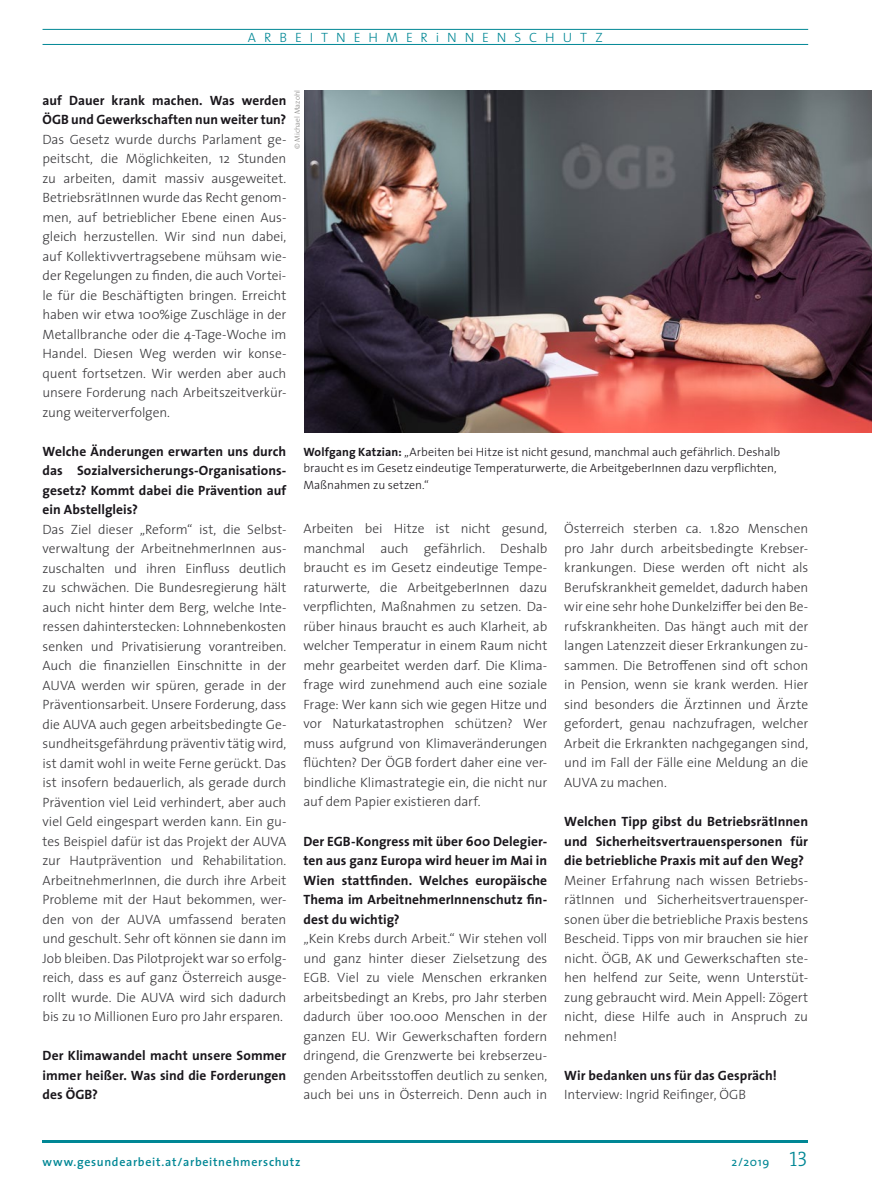
<style>
.page{position:relative;width:872px;height:1191px;background:#fff}
.page>*{position:absolute;margin:0;border:0;box-sizing:border-box;transform-origin:0 0}
.t1{font:300 13.5px/19.5px "The Sans";letter-spacing:-.01em;color:#38373a;text-align:justify}
.t2{font:700 13.5px/19.5px "The Sans";letter-spacing:.005em;color:#1a171c;text-align:justify}
.t3{font:300 13.5px "The Sans";letter-spacing:.59em;color:#008795}
.t4{font:300 12px/16.5px "The Sans";color:#1a171c}
.t5{font:600 12px "The Sans";letter-spacing:.06em;color:#008795}
.t6{font:12px "The Sans";color:#008795}
.t7{font:300 7.5px "The Sans";color:#888785}
.s1{font-weight:700}
.s2{font-family:"The Serif Light Caps";font-size:21px}
</style>
<div class="page">
<hr style="left:43px;top:1140px;width:765px;height:2px;background:#008795">
<hr style="left:43px;top:29px;width:765px;height:1px;background:#008795">
<hr style="left:43px;top:44px;width:765px;height:1px;background:#008795">
<img style="left:304px;top:90px;width:568px;height:343px">
<p class="t3" style="left:248px;top:26px;width:356px">ARBEITNEHMERiNNENSCHUTZ</p>
<p class="t7" style="left:291px;top:149px;width:61px;rotate:-90deg">© Michael Mazohl</p>
<p class="t2" style="left:43px;top:90px;width:245px">auf Dauer krank machen. Was werden<br>ÖGB und Gewerkschaften nun weiter tun?</p>
<p class="t1" style="left:43px;top:129px;width:245px">Das Gesetz wurde durchs Parlament ge&shy;peitscht, die Möglichkeiten, 12 Stunden zu arbeiten, damit massiv ausgeweitet.<br>BetriebsrätInnen wurde das Recht genom&shy;men, auf betrieblicher Ebene einen Aus&shy;gleich herzustellen. Wir sind nun dabei, auf Kollektivvertragsebene mühsam wie&shy;der Regelungen zu finden, die auch Vortei&shy;le für die Beschäftigten bringen. Erreicht haben wir etwa 100%ige Zuschläge in der Metallbranche oder die 4-Tage-Woche im Handel. Diesen Weg werden wir konse&shy;quent fortsetzen. Wir werden aber auch unsere Forderung nach Arbeitszeitverkür&shy;zung weiterverfolgen.</p>
<p class="t2" style="left:43px;top:441px;width:245px">Welche Änderungen erwarten uns durch das Sozialversicherungs-Organisations&shy;gesetz? Kommt dabei die Prävention auf ein Abstellgleis?</p>
<p class="t1" style="left:43px;top:519px;width:245px">Das Ziel dieser „Reform“ ist, die Selbst&shy;verwaltung der ArbeitnehmerInnen aus&shy;zuschalten und ihren Einfluss deutlich zu schwächen. Die Bundesregierung hält auch nicht hinter dem Berg, welche Inte&shy;ressen dahinterstecken: Lohnnebenkosten senken und Privatisierung vorantreiben.<br>Auch die finanziellen Einschnitte in der AUVA werden wir spüren, gerade in der Präventionsarbeit. Unsere Forderung, dass die AUVA auch gegen arbeitsbedingte Ge&shy;sundheitsgefährdung präventiv tätig wird, ist damit wohl in weite Ferne gerückt. Das ist insofern bedauerlich, als gerade durch Prävention viel Leid verhindert, aber auch viel Geld eingespart werden kann. Ein gu&shy;tes Beispiel dafür ist das Projekt der AUVA zur Hautprävention und Rehabilitation.<br>ArbeitnehmerInnen, die durch ihre Arbeit Probleme mit der Haut bekommen, wer&shy;den von der AUVA umfassend beraten und geschult. Sehr oft können sie dann im Job bleiben. Das Pilotprojekt war so erfolg&shy;reich, dass es auf ganz Österreich ausge&shy;rollt wurde. Die AUVA wird sich dadurch bis zu 10 Millionen Euro pro Jahr ersparen.</p>
<p class="t2" style="left:43px;top:1045px;width:245px">Der Klimawandel macht unsere Sommer immer heißer. Was sind die Forderungen des ÖGB?</p>
<p class="t4" style="left:303px;top:443px;width:478px"><span class="s1">Wolfgang Katzian:</span> „Arbeiten bei Hitze ist nicht gesund, manchmal auch gefährlich. Deshalb braucht es im Gesetz eindeutige Temperaturwerte, die ArbeitgeberInnen dazu verpflichten,<br>Maßnahmen zu setzen.“</p>
<p class="t1" style="left:564px;top:518px;width:245px">Österreich sterben ca. 1.820 Menschen pro Jahr durch arbeitsbedingte Krebser&shy;krankungen. Diese werden oft nicht als Berufskrankheit gemeldet, dadurch haben wir eine sehr hohe Dunkelziffer bei den Be&shy;rufskrankheiten. Das hängt auch mit der langen Latenzzeit dieser Erkrankungen zu&shy;sammen. Die Betroffenen sind oft schon in Pension, wenn sie krank werden. Hier sind besonders die Ärztinnen und Ärzte gefordert, genau nachzufragen, welcher Arbeit die Erkrankten nachgegangen sind, und im Fall der Fälle eine Meldung an die AUVA zu machen.</p>
<p class="t2" style="left:564px;top:811px;width:245px">Welchen Tipp gibst du BetriebsrätInnen und Sicherheitsvertrauenspersonen für die betriebliche Praxis mit auf den Weg?</p>
<p class="t1" style="left:564px;top:870px;width:245px">Meiner Erfahrung nach wissen Betriebs&shy;rätInnen und Sicherheitsvertrauensper&shy;sonen über die betriebliche Praxis bestens Bescheid. Tipps von mir brauchen sie hier nicht. ÖGB, AK und Gewerkschaften ste&shy;hen helfend zur Seite, wenn Unterstüt&shy;zung gebraucht wird. Mein Appell: Zögert nicht, diese Hilfe auch in Anspruch zu nehmen!</p>
<p class="t2" style="left:564px;top:1065px;width:214px">Wir bedanken uns für das Gespräch!</p>
<p class="t1" style="left:564px;top:1084px;width:183px">Interview: Ingrid Reifinger, ÖGB</p>
<p class="t1" style="left:303px;top:519px;width:245px">Arbeiten bei Hitze ist nicht gesund, manchmal auch gefährlich. Deshalb braucht es im Gesetz eindeutige Tempe&shy;raturwerte, die ArbeitgeberInnen dazu verpflichten, Maßnahmen zu setzen. Da&shy;rüber hinaus braucht es auch Klarheit, ab welcher Temperatur in einem Raum nicht mehr gearbeitet werden darf. Die Klima&shy;frage wird zunehmend auch eine soziale Frage: Wer kann sich wie gegen Hitze und vor Naturkatastrophen schützen? Wer muss aufgrund von Klimaveränderungen flüchten? Der ÖGB fordert daher eine ver&shy;bindliche Klimastrategie ein, die nicht nur auf dem Papier existieren darf.</p>
<p class="t2" style="left:303px;top:831px;width:245px">Der EGB-Kongress mit über 600 Delegier&shy;ten aus ganz Europa wird heuer im Mai in Wien stattfinden. Welches europäische Thema im ArbeitnehmerInnenschutz fin&shy;dest du wichtig?</p>
<p class="t1" style="left:303px;top:928px;width:245px">„Kein Krebs durch Arbeit.“ Wir stehen voll und ganz hinter dieser Zielsetzung des EGB. Viel zu viele Menschen erkranken arbeitsbedingt an Krebs, pro Jahr sterben dadurch über 100.000 Menschen in der ganzen EU. Wir Gewerkschaften fordern dringend, die Grenzwerte bei krebserzeu&shy;genden Arbeitsstoffen deutlich zu senken, auch bei uns in Österreich. Denn auch in</p>
<p class="t5" style="left:43px;top:1151px;width:259px">www.gesundearbeit.at/arbeitnehmerschutz</p>
<p class="t6" style="left:731px;top:1151px;width:78px">2/2019 <span class="s2">13</span></p>
</div>
